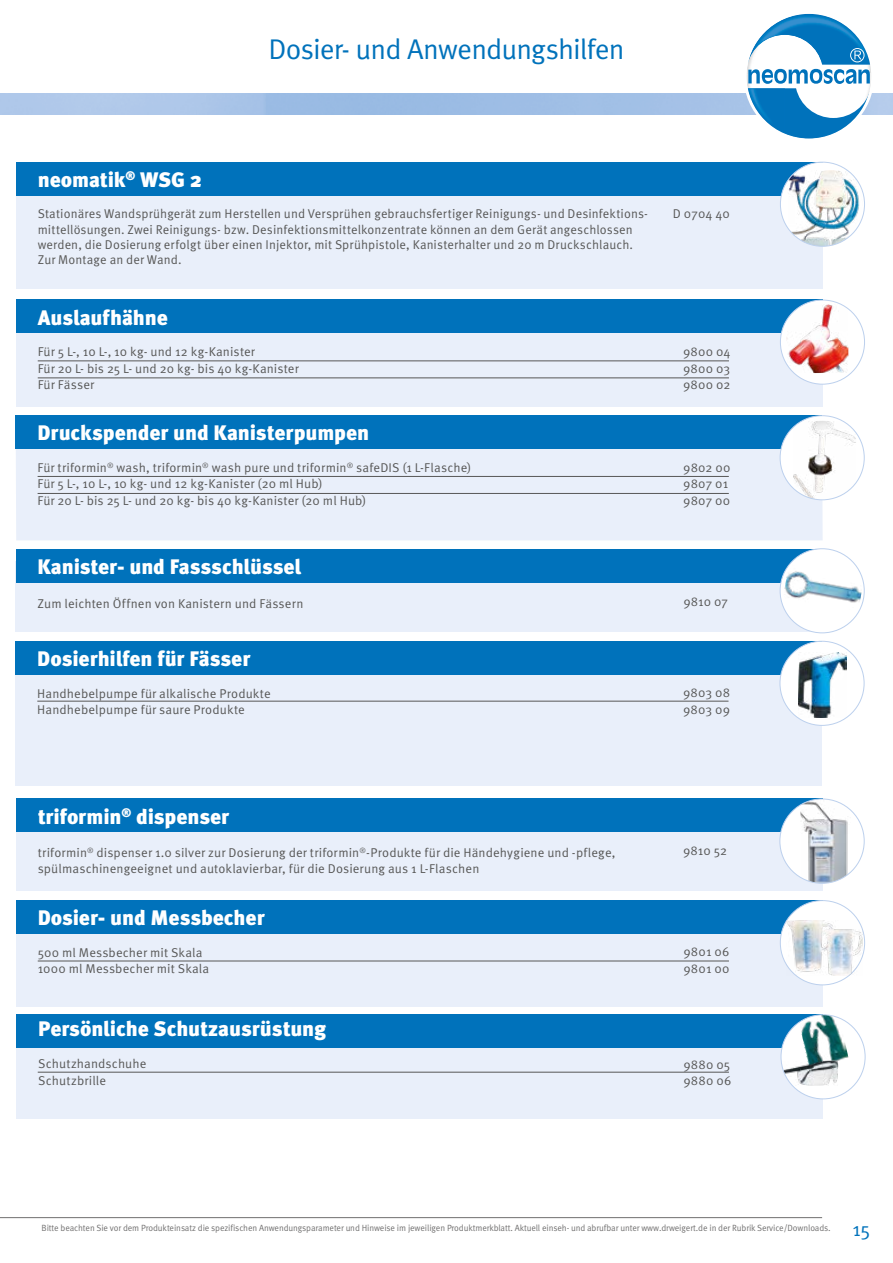
<style>
.page{position:relative;width:893px;height:1263px;background:#fff}
.page>*{position:absolute;margin:0;border:0;box-sizing:border-box;transform-origin:0 0}
.t1{font:28.5px "Meta Pro";letter-spacing:-.035em;color:#0072bb}
.t2{font:900 21px "Meta Pro";letter-spacing:-.01em;color:#fff}
.t3{font:19.5px "Meta Pro";color:#0072bb}
.t4{font:12.75px/16.5px "Meta Pro";letter-spacing:.01em;color:#575756}
.t5{font:9px "Meta Pro";letter-spacing:-.01em;color:#706f6f;scale:.96 1}
</style>
<div class="page">
<svg style="left:746px;top:15px;width:126px;height:122px"></svg>
<div style="left:744px;top:11px;width:130px;height:130px;border:3px solid #fff;border-radius:50%"></div>
<hr style="left:0;top:1217px;width:822px;height:1px;background:#706f6f">
<div style="left:16px;top:816px;width:806px;height:74px;background:#e9effa"></div>
<div style="left:16px;top:799px;width:806px;height:33px;background:#0072bb"></div>
<div style="left:780px;top:799px;width:84px;height:84px;background:#fff;border-radius:50%"></div>
<img style="left:800px;top:799px;width:51px;height:84px">
<div style="left:16px;top:923px;width:806px;height:84px;background:#e9effa"></div>
<div style="left:16px;top:900px;width:806px;height:33px;background:#0072bb"></div>
<div style="left:780px;top:900px;width:85px;height:85px;background:#fff;border-radius:50%"></div>
<img style="left:786px;top:920px;width:77px;height:55px">
<div style="left:16px;top:312px;width:806px;height:95px;background:#e9effa"></div>
<div style="left:16px;top:300px;width:806px;height:33px;background:#0072bb"></div>
<div style="left:780px;top:300px;width:84px;height:84px;background:#fff;border-radius:50%"></div>
<img style="left:787px;top:304px;width:61px;height:69px">
<div style="left:17px;top:1031px;width:806px;height:88px;background:#e9effa"></div>
<div style="left:16px;top:1014px;width:806px;height:34px;background:#0072bb"></div>
<div style="left:781px;top:1015px;width:84px;height:84px;background:#fff;border-radius:50%"></div>
<img style="left:799px;top:1015px;width:52px;height:52px">
<img style="left:782px;top:1061px;width:56px;height:25px">
<hr style="left:38px;top:1072px;width:691px;height:1px;background:#575756">
<hr style="left:38px;top:961px;width:691px;height:1px;background:#575756">
<div style="left:16px;top:174px;width:806px;height:115px;background:#e9effa"></div>
<div style="left:16px;top:162px;width:806px;height:33px;background:#0072bb"></div>
<svg style="left:780px;top:162px;width:84px;height:84px"></svg>
<img style="left:787px;top:170px;width:76px;height:75px">
<div style="left:16px;top:655px;width:806px;height:130px;background:#e9effa"></div>
<div style="left:16px;top:641px;width:806px;height:33px;background:#0072bb"></div>
<div style="left:780px;top:641px;width:84px;height:84px;background:#fff;border-radius:50%"></div>
<img style="left:799px;top:653px;width:47px;height:64px">
<hr style="left:37px;top:701px;width:691px;height:1px;background:#575756">
<div style="left:16px;top:449px;width:807px;height:91px;background:#e9effa"></div>
<div style="left:16px;top:415px;width:806px;height:34px;background:#0072bb"></div>
<div style="left:780px;top:416px;width:84px;height:84px;background:#fff;border-radius:50%"></div>
<img style="left:792px;top:421px;width:64px;height:79px">
<hr style="left:38px;top:476px;width:691px;height:1px;background:#575756">
<hr style="left:38px;top:493px;width:691px;height:1px;background:#575756">
<div style="left:16px;top:561px;width:806px;height:71px;background:#e9effa"></div>
<div style="left:16px;top:549px;width:806px;height:34px;background:#0072bb"></div>
<div style="left:780px;top:549px;width:84px;height:84px;background:#fff;border-radius:50%"></div>
<img style="left:782px;top:563px;width:82px;height:53px">
<hr style="left:38px;top:360px;width:691px;height:1px;background:#575756">
<hr style="left:38px;top:377px;width:691px;height:1px;background:#575756">
<h2 class="t2" style="left:38px;top:163px;width:166px">neomatik<sup>®</sup> WSG 2</h2>
<h1 class="t1" style="left:268px;top:27px;width:358px">Dosier- und Anwendungshilfen</h1>
<p class="t4" style="left:38px;top:205px;width:612px">Stationäres Wandsprühgerät zum Herstellen und Versprühen gebrauchsfertiger Reinigungs- und Desinfektions-</p>
<p class="t4" style="left:673px;top:205px;width:58px">D 0704 40</p>
<p class="t4" style="left:38px;top:221px;width:597px;line-height:15.3px;text-align:justify">mittellösungen. Zwei Reinigungs- bzw. Desinfektionsmittelkonzentrate können an dem Gerät angeschlossen werden, die Dosierung erfolgt über einen Injektor, mit Sprühpistole, Kanisterhalter und 20 m Druckschlauch.<br>Zur Montage an der Wand.</p>
<h2 class="t2" style="left:38px;top:301px;width:132px">Auslaufhähne</h2>
<p class="t4" style="left:38px;top:343px;width:263px">Für 5 L-, 10 L-, 10 kg- und 12 kg-Kanister<br>Für 20 L- bis 25 L- und 20 kg- bis 40 kg-Kanister<br>Für Fässer</p>
<h2 class="t2" style="left:37px;top:416px;width:333px">Druckspender und Kanisterpumpen</h2>
<p class="t4" style="left:37px;top:458px;width:435px">Für triformin<sup>®</sup> wash, triformin<sup>®</sup> wash pure und triformin<sup>®</sup> safeDIS (1 L-Flasche)<br>Für 5 L-, 10 L-, 10 kg- und 12 kg-Kanister (20 ml Hub)<br>Für 20 L- bis 25 L- und 20 kg- bis 40 kg-Kanister (20 ml Hub)</p>
<h2 class="t2" style="left:37px;top:550px;width:265px">Kanister- und Fassschlüssel</h2>
<p class="t4" style="left:37px;top:594px;width:268px">Zum leichten Öffnen von Kanistern und Fässern</p>
<h2 class="t2" style="left:37px;top:642px;width:215px">Dosierhilfen für Fässer</h2>
<p class="t4" style="left:37px;top:684px;width:235px">Handhebelpumpe für alkalische Produkte<br>Handhebelpumpe für saure Produkte</p>
<h2 class="t2" style="left:38px;top:800px;width:193px">triformin<sup>®</sup> dispenser</h2>
<p class="t4" style="left:38px;top:844px;width:579px;line-height:15.3px">triformin<sup>®</sup> dispenser 1.0 silver zur Dosierung der triformin<sup>®</sup>-Produkte für die Händehygiene und -pflege, spülmaschinengeeignet und autoklavierbar, für die Dosierung aus 1 L-Flaschen</p>
<h2 class="t2" style="left:38px;top:901px;width:229px">Dosier- und Messbecher</h2>
<p class="t4" style="left:38px;top:943px;width:173px">500 ml Messbecher mit Skala<br>1000 ml Messbecher mit Skala</p>
<h2 class="t2" style="left:38px;top:1012px;width:289px">Persönliche Schutzausrüstung</h2>
<p class="t4" style="left:38px;top:1054px;width:110px">Schutzhandschuhe<br>Schutzbrille</p>
<p class="t4" style="left:683px;top:343px;width:49px;text-align:justify">9800 04<br>9800 03<br>9800 02</p>
<p class="t4" style="left:683px;top:458px;width:49px">9802 00<br>9807 01<br>9807 00</p>
<p class="t4" style="left:683px;top:592px;width:46px">9810 07</p>
<p class="t4" style="left:683px;top:684px;width:49px">9803 08<br>9803 09</p>
<p class="t4" style="left:683px;top:842px;width:46px">9810 52</p>
<p class="t4" style="left:683px;top:943px;width:48px">9801 06<br>9801 00</p>
<p class="t4" style="left:683px;top:1055px;width:49px">9880 05<br>9880 06</p>
<p class="t5" style="left:42px;top:1221px;width:824px">Bitte beachten Sie vor dem Produkteinsatz die spezifischen Anwendungsparameter und Hinweise im jeweiligen Produktmerkblatt. Aktuell einseh- und abrufbar unter www.drweigert.de in der Rubrik Service/Downloads.</p>
<h3 class="t3" style="left:852px;top:1215px;width:19px">15</h3>
</div>
